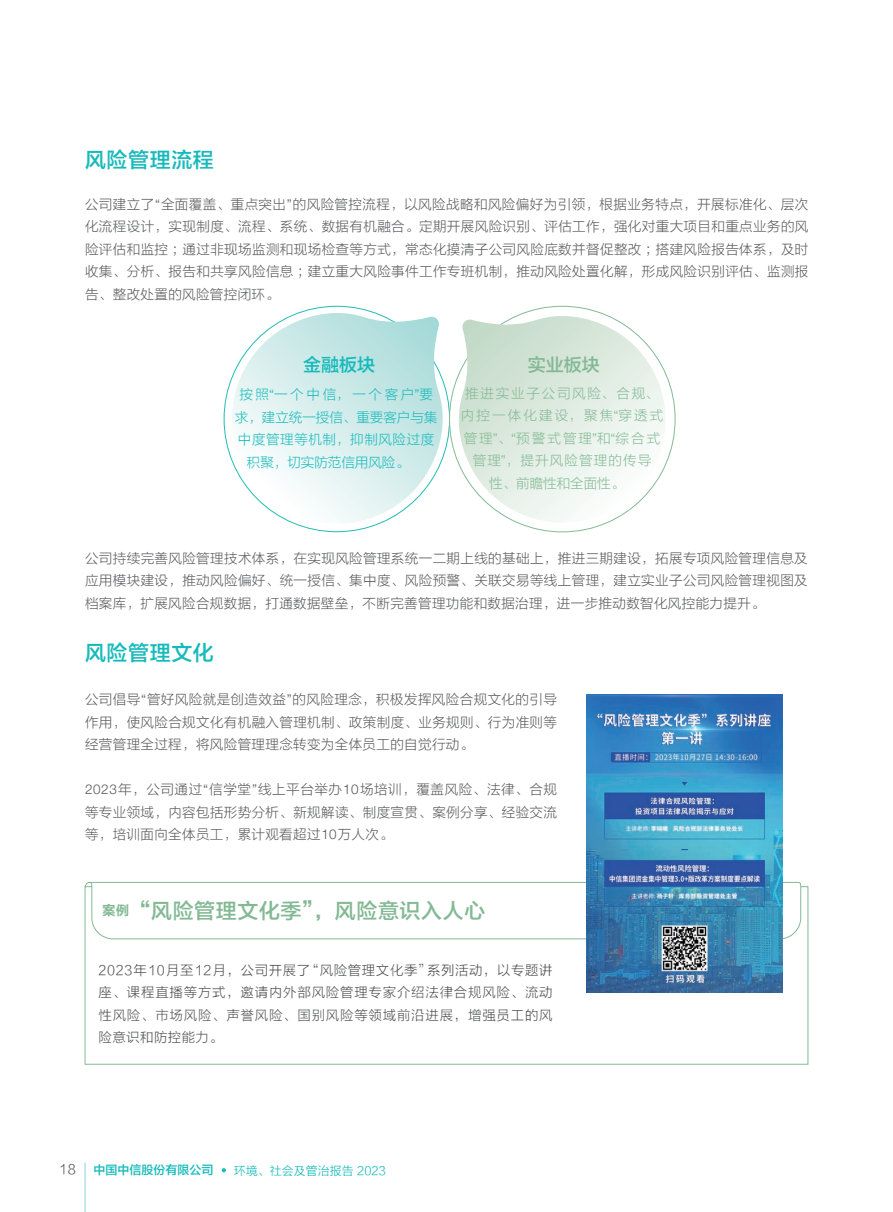
<style>
.page{position:relative;width:893px;height:1212px;background:#fff}
.page>*{position:absolute;margin:0;border:0;box-sizing:border-box;transform-origin:0 0}
.t1{font:21px "FZLTZHK GBK1 0";letter-spacing:.03em;color:#84b995}
.t2{font:21px "FZLTZHK GBK1 0";letter-spacing:.03em;color:#17babb}
.t3{font:18px "FZLTZHK GBK1 0";color:#17babb}
.t4{font:18px "FZLTZHK GBK1 0";color:#84b995}
.t5{font:13.5px/22.5px "FZLTXHK GBK1 0";letter-spacing:.03em;color:#57585a;text-align:justify}
.t6{font:13.5px/22.5px "FZLTXHK";letter-spacing:.055em;color:#57585a;text-align:justify}
.t7{font:13.5px "FZLTXHK GBK1 0";color:#17babb}
.t8{font:13.5px "FZLTXHK GBK1 0";letter-spacing:.155em;color:#84b995}
.t9{font:13.5px "FZLTXHK GBK1 0";letter-spacing:.165em;color:#84b995}
.t10{font:13.5px "FZLTXHK GBK1 0";letter-spacing:.2em;color:#17babb}
.t11{font:13.5px "FZLTXHK GBK1 0";letter-spacing:.045em;color:#17babb}
.t12{font:13.5px "FZLTXHK GBK1 0";letter-spacing:.135em;color:#84b995}
.t13{font:13.5px "FZLTXHK GBK1 0";letter-spacing:.085em;color:#84b995}
.t14{font:13.5px "FZLTXHK GBK1 0";color:#84b995}
.t15{font:12px "FZLTXHK";color:#17babb}
.t16{font:12px "FZLTZHK GBK1 0";color:#17babb}
.s1{font-family:"Helvetica Neue LT Std";font-weight:300}
.s2{font-family:"FZLTCHK GBK1 0";font-size:13.5px}
</style>
<div class="page">
<svg style="left:222px;top:1168px;width:4px;height:4px"></svg>
<hr style="left:85px;top:1162px;width:1px;height:50px;background:#8bd1d4">
<svg style="left:223px;top:313px;width:228px;height:220px"></svg>
<svg style="left:451px;top:316px;width:225px;height:217px"></svg>
<svg style="left:84px;top:886px;width:725px;height:179px"></svg>
<svg style="left:84px;top:882px;width:718px;height:57px"></svg>
<hr style="left:89px;top:882px;width:709px;height:1px;background:#84b995">
<img style="left:587px;top:694px;width:195px;height:298px">
<h1 class="t2" style="left:85px;top:148px;width:130px">风险管理流程</h1>
<p class="t5" style="left:85px;top:193px;width:725px">公司建立了<span class="s1">“</span>全面覆盖、重点突出<span class="s1">”</span>的风险管控流程，以风险战略和风险偏好为引领，根据业务特点，开展标准化、层次化流程设计，实现制度、流程、系统、数据有机融合。定期开展风险识别、评估工作，强化对重大项目和重点业务的风险评估和监控；通过非现场监测和现场检查等方式，常态化摸清子公司风险底数并督促整改；搭建风险报告体系，及时收集、分析、报告和共享风险信息；建立重大风险事件工作专班机制，推动风险处置化解，形成风险识别评估、监测报告、整改处置的风险管控闭环。</p>
<h2 class="t3" style="left:303px;top:354px;width:73px">金融板块</h2>
<h2 class="t4" style="left:528px;top:354px;width:73px">实业板块</h2>
<p class="t12" style="left:465px;top:386px;width:195px">推进实业子公司风险、合规、</p>
<p class="t9" style="left:461px;top:408px;width:204px">内控一体化建设，聚焦<span class="s1">“</span>穿透式</p>
<p class="t8" style="left:464px;top:431px;width:198px">管理<span class="s1">”</span>、<span class="s1">“</span>预警式管理<span class="s1">”</span>和<span class="s1">“</span>综合式</p>
<p class="t13" style="left:473px;top:453px;width:180px">管理<span class="s1">”</span>，提升风险管理的传导</p>
<p class="t14" style="left:489px;top:476px;width:136px">性、前瞻性和全面性。</p>
<p class="t10" style="left:239px;top:387px;width:195px">按照<span class="s1">“</span>一个中信，一个客户<span class="s1">”</span>要</p>
<p class="t7" style="left:235px;top:409px;width:204px">求，建立统一授信、重要客户与集</p>
<p class="t11" style="left:238px;top:432px;width:198px">中度管理等机制，抑制风险过度</p>
<p class="t7" style="left:247px;top:454px;width:163px">积聚，切实防范信用风险。</p>
<p class="t5" style="left:85px;top:547px;width:724px">公司持续完善风险管理技术体系，在实现风险管理系统一二期上线的基础上，推进三期建设，拓展专项风险管理信息及应用模块建设，推动风险偏好、统一授信、集中度、风险预警、关联交易等线上管理，建立实业子公司风险管理视图及档案库，扩展风险合规数据，打通数据壁垒，不断完善管理功能和数据治理，进一步推动数智化风控能力提升。</p>
<h1 class="t2" style="left:85px;top:641px;width:130px">风险管理文化</h1>
<p class="t5" style="left:85px;top:689px;width:473px">公司倡导<span class="s1">“</span>管好风险就是创造效益<span class="s1">”</span>的风险理念，积极发挥风险合规文化的引导作用，使风险合规文化有机融入管理机制、政策制度、业务规则、行为准则等经营管理全过程，将风险管理理念转变为全体员工的自觉行动。</p>
<p class="t5" style="left:85px;top:779px;width:473px"><span class="s1">2023</span>年，公司通过<span class="s1">“</span>信学堂<span class="s1">”</span>线上平台举办<span class="s1">10</span>场培训，覆盖风险、法律、合规等专业领域，内容包括形势分析、新规解读、制度宣贯、案例分享、经验交流等，培训面向全体员工，累计观看超过<span class="s1">10</span>万人次。</p>
<h1 class="t1" style="left:102px;top:899px;width:385px"><span class="s2">案例</span>“风险管理文化季”，风险意识入人心</h1>
<p class="t6" style="left:98px;top:959px;width:456px">2023年10月至12月，公司开展了“风险管理文化季”系列活动，以专题讲座、课程直播等方式，邀请内外部风险管理专家介绍法律合规风险、流动性风险、市场风险、声誉风险、国别风险等领域前沿进展，增强员工的风险意识和防控能力。</p>
<p class="t6" style="left:59px;top:1158px;width:18px">18</p>
<p class="t16" style="left:94px;top:1164px;width:121px">中国中信股份有限公司</p>
<p class="t15" style="left:234px;top:1164px;width:154px">环境、社会及管治报告 2023</p>
</div>
